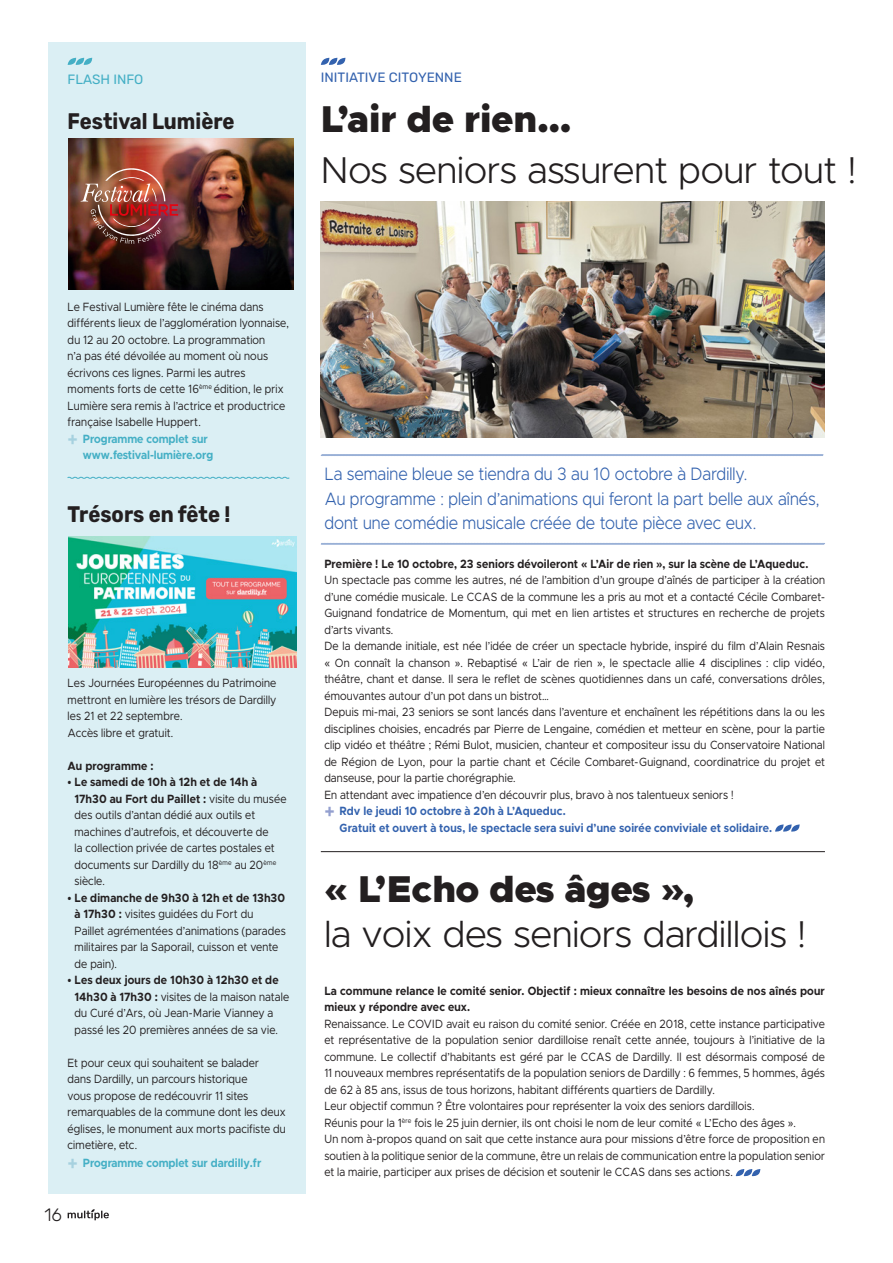
<style>
.page{position:relative;width:893px;height:1263px;background:#fff}
.page>*{position:absolute;margin:0;border:0;box-sizing:border-box;transform-origin:0 0}
.t1{font:300 37.5px "Metropolis";color:#231f20}
.t2{font:900 37.5px "Metropolis";color:#231f20}
.t3{font:700 22.5px "Rubik";color:#231f20;scale:.9 1}
.t4{font:300 18px "Metropolis";letter-spacing:.005em;color:#3362ae;scale:.9 1}
.t5{font:300 18px "Rubik";color:#231f20}
.t6{font:13.5px "Rubik";color:#3362ae}
.t7{font:13.5px "Rubik";color:#44afc5}
.t8{font:12px/16.5px "Metropolis";letter-spacing:.015em;color:#231f20;text-align:justify;scale:.9 1}
.t9{font:700 12px/16.5px "Metropolis";letter-spacing:.015em;color:#231f20;scale:.9 1}
.t10{font:700 12px/16.5px "Metropolis";letter-spacing:.015em;color:#3362ae;scale:.9 1}
.t11{font:700 12px/16.5px "Metropolis";color:#44afc5;scale:.9 1}
.s1{font-size:19.5px;color:#a6d1df}
.s2{font-weight:700}
.s3{font-size:19.5px;color:#939fcf}
</style>
<div class="page">
<svg style="left:68px;top:1209px;width:41px;height:11px"></svg>
<svg style="left:321px;top:58px;width:25px;height:7px"></svg>
<hr style="left:321px;top:851px;width:504px;height:1px;background:#231f20">
<svg style="left:775px;top:824px;width:25px;height:8px"></svg>
<svg style="left:736px;top:1169px;width:25px;height:7px"></svg>
<svg style="left:321px;top:543px;width:504px;height:2px"></svg>
<svg style="left:321px;top:454px;width:503px;height:2px"></svg>
<div style="left:48px;top:42px;width:257px;height:1151px;background:#dbeff4"></div>
<svg style="left:67px;top:476px;width:223px;height:3px"></svg>
<svg style="left:68px;top:58px;width:24px;height:7px"></svg>
<img style="left:69px;top:138px;width:224px;height:151px">
<img style="left:81px;top:168px;width:97px;height:76px">
<img style="left:321px;top:201px;width:504px;height:237px">
<img style="left:69px;top:536px;width:228px;height:132px">
<p class="t7" style="left:68px;top:72px;width:77px">FLASH INFO</p>
<p class="t3" style="left:68px;top:109px;width:187px">Festival Lumière</p>
<p class="t6" style="left:321px;top:70px;width:143px">INITIATIVE CITOYENNE</p>
<p class="t2" style="left:321px;top:95px;width:252px">L’air de rien…</p>
<p class="t1" style="left:321px;top:147px;width:537px">Nos seniors assurent pour tout !</p>
<p class="t8" style="left:68px;top:298px;width:248px;text-align:left">Le Festival Lumière fête le cinéma dans différents lieux de l’agglomération lyonnaise, du 12 au 20 octobre. La programmation<br>n’a pas été dévoilée au moment où nous écrivons ces lignes. Parmi les autres moments forts de cette 16<sup>ème</sup> édition, le prix Lumière sera remis à l’actrice et productrice française Isabelle Huppert.</p>
<p class="t11" style="left:83px;top:430px;width:146px;text-indent:-15px"><span class="s1">+</span> Programme complet sur www.festival-lumière.org</p>
<p class="t3" style="left:68px;top:502px;width:182px">Trésors en fête !</p>
<p class="t8" style="left:68px;top:675px;width:234px">Les Journées Européennes du Patrimoine mettront en lumière les trésors de Dardilly les 21 et 22 septembre.</p>
<p class="t8" style="left:68px;top:724px;width:119px">Accès libre et gratuit.</p>
<p class="t9" style="left:68px;top:757px;width:97px">Au programme :</p>
<p class="t8" style="left:75px;top:774px;width:237px;text-align:left;text-indent:-7px"><span class="s2">• Le samedi de 10h à 12h et de 14h à 17h30 au Fort du Paillet :</span> visite du musée des outils d’antan dédié aux outils et machines d’autrefois, et découverte de<br>la collection privée de cartes postales et documents sur Dardilly du 18<sup>ème</sup> au 20<sup>ème </sup>siècle.</p>
<p class="t8" style="left:75px;top:889px;width:236px;text-align:left;text-indent:-7px"><span class="s2">• Le dimanche de 9h30 à 12h et de 13h30 à 17h30 :</span> visites guidées du Fort du Paillet agrémentées d’animations (parades militaires par la Saporail, cuisson et vente de pain).</p>
<p class="t8" style="left:75px;top:972px;width:240px;text-align:left;text-indent:-7px"><span class="s2">• Les deux jours de 10h30 à 12h30 et de 14h30 à 17h30 :</span> visites de la maison natale du Curé d’Ars, où Jean-Marie Vianney a passé les 20 premières années de sa vie.</p>
<p class="t8" style="left:68px;top:1054px;width:244px;text-align:left">Et pour ceux qui souhaitent se balader<br>dans Dardilly, un parcours historique<br>vous propose de redécouvrir 11 sites remarquables de la commune dont les deux églises, le monument aux morts pacifiste du cimetière, etc.</p>
<p class="t11" style="left:68px;top:1155px;width:217px"><span class="s1">+</span> Programme complet sur dardilly.fr</p>
<h3 class="t5" style="left:44px;top:1204px;width:19px">16</h3>
<p class="t4" style="left:324px;top:463px;width:471px">La semaine bleue se tiendra du 3 au 10 octobre à Dardilly.</p>
<p class="t4" style="left:324px;top:487px;width:552px">Au programme : plein d’animations qui feront la part belle aux aînés,</p>
<p class="t4" style="left:324px;top:511px;width:482px">dont une comédie musicale créée de toute pièce avec eux.</p>
<p class="t9" style="left:324px;top:555px;width:539px">Première ! Le 10 octobre, 23 seniors dévoileront « L’Air de rien », sur la scène de L’Aqueduc.</p>
<p class="t8" style="left:324px;top:572px;width:558px">Un spectacle pas comme les autres, né de l’ambition d’un groupe d’aînés de participer à la création d’une comédie musicale. Le CCAS de la commune les a pris au mot et a contacté Cécile Combaret-Guignand fondatrice de Momentum, qui met en lien artistes et structures en recherche de projets d’arts vivants.</p>
<p class="t8" style="left:324px;top:638px;width:558px">De la demande initiale, est née l’idée de créer un spectacle hybride, inspiré du film d’Alain Resnais « On connaît la chanson ». Rebaptisé « L’air de rien », le spectacle allie 4 disciplines : clip vidéo, théâtre, chant et danse. Il sera le reflet de scènes quotidiennes dans un café, conversations drôles, émouvantes autour d’un pot dans un bistrot…</p>
<p class="t8" style="left:324px;top:704px;width:558px">Depuis mi-mai, 23 seniors se sont lancés dans l’aventure et enchaînent les répétitions dans la ou les disciplines choisies, encadrés par Pierre de Lengaine, comédien et metteur en scène, pour la partie clip vidéo et théâtre ; Rémi Bulot, musicien, chanteur et compositeur issu du Conservatoire National de Région de Lyon, pour la partie chant et Cécile Combaret-Guignand, coordinatrice du projet et danseuse, pour la partie chorégraphie.</p>
<p class="t8" style="left:324px;top:786px;width:456px">En attendant avec impatience d’en découvrir plus, bravo à nos talentueux seniors !</p>
<p class="t10" style="left:339px;top:803px;width:482px;text-indent:-15px"><span class="s3">+</span> Rdv le jeudi 10 octobre à 20h à L’Aqueduc.<br>Gratuit et ouvert à tous, le spectacle sera suivi d’une soirée conviviale et solidaire.</p>
<p class="t2" style="left:324px;top:864px;width:372px">« L’Echo des âges »,</p>
<p class="t1" style="left:324px;top:910px;width:483px">la voix des seniors dardillois !</p>
<p class="t9" style="left:324px;top:982px;width:558px">La commune relance le comité senior. Objectif : mieux connaître les besoins de nos aînés pour mieux y répondre avec eux.</p>
<p class="t8" style="left:324px;top:1015px;width:558px">Renaissance. Le COVID avait eu raison du comité senior. Créée en 2018, cette instance participative et représentative de la population senior dardilloise renaît cette année, toujours à l’initiative de la commune. Le collectif d’habitants est géré par le CCAS de Dardilly. Il est désormais composé de 11 nouveaux membres représentatifs de la population seniors de Dardilly : 6 femmes, 5 hommes, âgés de 62 à 85 ans, issus de tous horizons, habitant différents quartiers de Dardilly.</p>
<p class="t8" style="left:324px;top:1098px;width:479px">Leur objectif commun ? Être volontaires pour représenter la voix des seniors dardillois.</p>
<p class="t8" style="left:324px;top:1114px;width:525px">Réunis pour la 1<sup>ère</sup> fois le 25 juin dernier, ils ont choisi le nom de leur comité « L’Echo des âges ».</p>
<p class="t8" style="left:324px;top:1131px;width:558px">Un nom à-propos quand on sait que cette instance aura pour missions d’être force de proposition en soutien à la politique senior de la commune, être un relais de communication entre la population senior et la mairie, participer aux prises de décision et soutenir le CCAS dans ses actions.</p>
</div>
